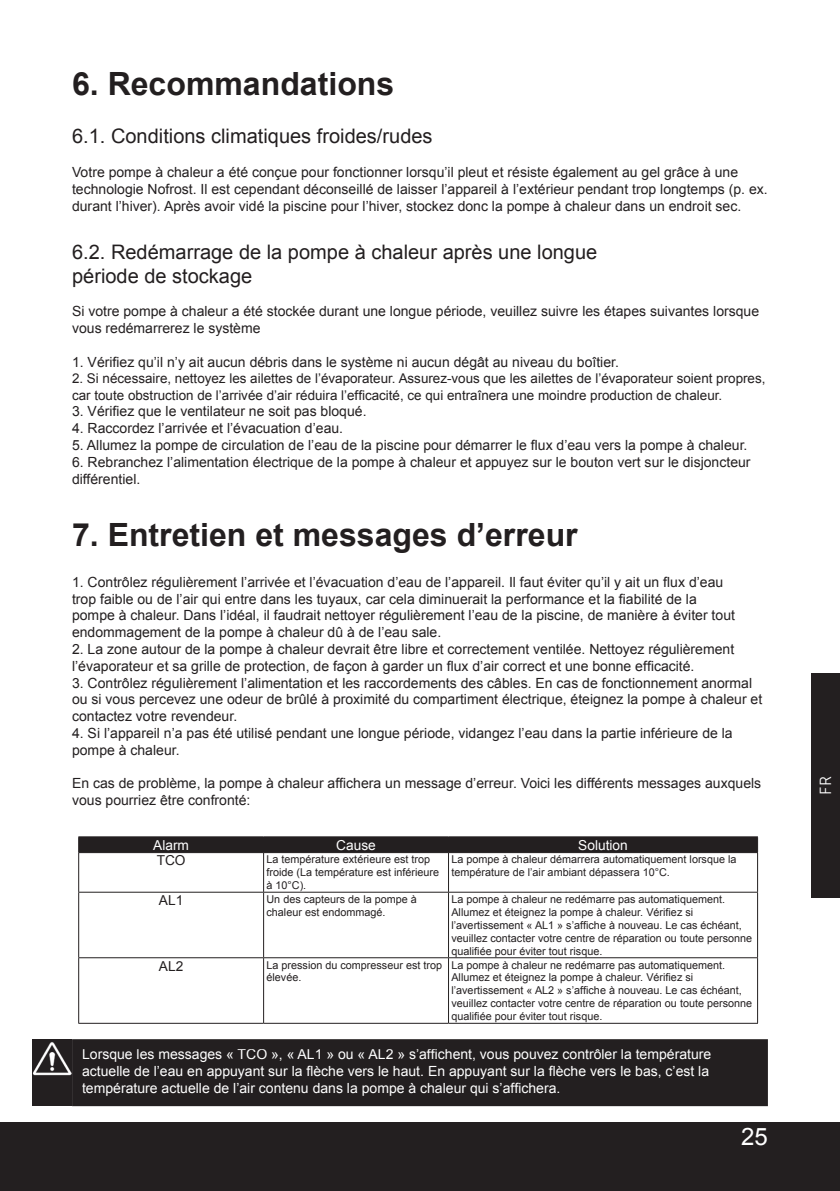
<style>
.page{position:relative;width:840px;height:1191px;background:#fff}
.page>*{position:absolute;margin:0;border:0;box-sizing:border-box;transform-origin:0 0}
.Alineastijl_1{font:700 32px "Arial";color:#231f20}
.t1{font:24px "Arial";color:#fff}
.Alineastijl_1-2{font:20px/24px "Arial";color:#231f20}
.t2{font:16px "Museo Sans 300";color:#fff}
.Alineastijl_1-3{font:14px/16.8px "Arial";color:#231f20}
.Alineastijl_1-4{font:14px/16.8px "Arial";color:#fff}
.t3{font:13.6px "Arial";color:#fff}
.t4{font:13.6px "Arial";color:#231f20}
.Alineastijl_1-5{font:13.4px/16.8px "Arial";color:#231f20}
.t5{font:10.8px/13px "Arial";color:#231f20}
</style>
<div class="page">
<div style="left:0;top:1122px;width:839px;height:69px;background:#231f20"></div>
<hr style="left:78px;top:836px;width:185px;height:1px;background:#231f20">
<hr style="left:263px;top:836px;width:185px;height:1px;background:#231f20">
<hr style="left:448px;top:836px;width:309px;height:1px;background:#231f20">
<div style="left:78px;top:837px;width:679px;height:15px;background:#231f20"></div>
<hr style="left:78px;top:852px;width:185px;height:1px;background:#231f20">
<hr style="left:78px;top:853px;width:1px;height:39px;background:#231f20">
<hr style="left:263px;top:852px;width:185px;height:1px;background:#231f20">
<hr style="left:263px;top:853px;width:1px;height:39px;background:#231f20">
<hr style="left:448px;top:852px;width:309px;height:1px;background:#231f20">
<hr style="left:448px;top:853px;width:1px;height:39px;background:#231f20">
<hr style="left:756px;top:853px;width:1px;height:39px;background:#231f20">
<hr style="left:78px;top:892px;width:185px;height:1px;background:#231f20">
<hr style="left:78px;top:892px;width:1px;height:65px;background:#231f20">
<hr style="left:263px;top:892px;width:185px;height:1px;background:#231f20">
<hr style="left:263px;top:892px;width:1px;height:65px;background:#231f20">
<hr style="left:448px;top:892px;width:309px;height:1px;background:#231f20">
<hr style="left:448px;top:892px;width:1px;height:65px;background:#231f20">
<hr style="left:756px;top:892px;width:1px;height:65px;background:#231f20">
<hr style="left:78px;top:957px;width:185px;height:1px;background:#231f20">
<hr style="left:78px;top:958px;width:1px;height:65px;background:#231f20">
<hr style="left:263px;top:957px;width:185px;height:1px;background:#231f20">
<hr style="left:263px;top:958px;width:1px;height:65px;background:#231f20">
<hr style="left:448px;top:957px;width:309px;height:1px;background:#231f20">
<hr style="left:448px;top:958px;width:1px;height:65px;background:#231f20">
<hr style="left:756px;top:958px;width:1px;height:65px;background:#231f20">
<hr style="left:78px;top:1023px;width:185px;height:1px;background:#231f20">
<hr style="left:263px;top:1023px;width:185px;height:1px;background:#231f20">
<hr style="left:448px;top:1023px;width:309px;height:1px;background:#231f20">
<div style="left:77px;top:1044px;width:685px;height:57px;background:#231f20"></div>
<div style="left:72px;top:1039px;width:695px;height:67px;border:10px solid #231f20"></div>
<div style="left:33px;top:1039px;width:39px;height:67px;background:#231f20"></div>
<img style="left:33px;top:1042px;width:39px;height:34px">
<div style="left:810px;top:673px;width:29px;height:224px;background:#231f20"></div>
<p class="Alineastijl_1" style="left:72px;top:63px;width:323px">6. Recommandations</p>
<p class="Alineastijl_1-2" style="left:72px;top:124px;width:362px">6.1. Conditions climatiques froides/rudes</p>
<p class="Alineastijl_1-3" style="left:72px;top:164px;width:696px">Votre pompe à chaleur a été conçue pour fonctionner lorsqu’il pleut et résiste également au gel grâce à une technologie Nofrost. Il est cependant déconseillé de laisser l’appareil à l’extérieur pendant trop longtemps (p. ex. durant l’hiver). Après avoir vidé la piscine pour l’hiver, stockez donc la pompe à chaleur dans un endroit sec.</p>
<p class="Alineastijl_1-2" style="left:72px;top:240px;width:526px">6.2. Redémarrage de la pompe à chaleur après une longue période de stockage</p>
<p class="Alineastijl_1-3" style="left:72px;top:303px;width:688px">Si votre pompe à chaleur a été stockée durant une longue période, veuillez suivre les étapes suivantes lorsque vous redémarrerez le système</p>
<p class="Alineastijl_1-3" style="left:72px;top:353px;width:548px">1. Vérifiez qu’il n’y ait aucun débris dans le système ni aucun dégât au niveau du boîtier.</p>
<p class="Alineastijl_1-5" style="left:72px;top:370px;width:694px">2. Si nécessaire, nettoyez les ailettes de l’évaporateur. Assurez-vous que les ailettes de l’évaporateur soient propres, car toute obstruction de l’arrivée d’air réduira l’efficacité, ce qui entraînera une moindre production de chaleur.</p>
<p class="Alineastijl_1-3" style="left:72px;top:403px;width:296px">3. Vérifiez que le ventilateur ne soit pas bloqué.</p>
<p class="Alineastijl_1-3" style="left:72px;top:420px;width:272px">4. Raccordez l’arrivée et l’évacuation d’eau.</p>
<p class="Alineastijl_1-3" style="left:72px;top:437px;width:676px">5. Allumez la pompe de circulation de l’eau de la piscine pour démarrer le flux d’eau vers la pompe à chaleur.</p>
<p class="Alineastijl_1-3" style="left:72px;top:453px;width:679px">6. Rebranchez l’alimentation électrique de la pompe à chaleur et appuyez sur le bouton vert sur le disjoncteur différentiel.</p>
<p class="Alineastijl_1" style="left:72px;top:513px;width:507px">7. Entretien et messages d’erreur</p>
<p class="Alineastijl_1-3" style="left:72px;top:573px;width:664px">1. Contrôlez régulièrement l’arrivée et l’évacuation d’eau de l’appareil. Il faut éviter qu’il y ait un flux d’eau trop faible ou de l’air qui entre dans les tuyaux, car cela diminuerait la performance et la fiabilité de la pompe à chaleur. Dans l’idéal, il faudrait nettoyer régulièrement l’eau de la piscine, de manière à éviter tout endommagement de la pompe à chaleur dû à de l’eau sale.</p>
<p class="Alineastijl_1-3" style="left:72px;top:641px;width:663px">2. La zone autour de la pompe à chaleur devrait être libre et correctement ventilée. Nettoyez régulièrement l’évaporateur et sa grille de protection, de façon à garder un flux d’air correct et une bonne efficacité.</p>
<p class="Alineastijl_1-3" style="left:72px;top:674px;width:691px">3. Contrôlez régulièrement l’alimentation et les raccordements des câbles. En cas de fonctionnement anormal ou si vous percevez une odeur de brûlé à proximité du compartiment électrique, éteignez la pompe à chaleur et contactez votre revendeur.</p>
<p class="Alineastijl_1-3" style="left:72px;top:725px;width:661px">4. Si l’appareil n’a pas été utilisé pendant une longue période, vidangez l’eau dans la partie inférieure de la pompe à chaleur.</p>
<p class="Alineastijl_1-3" style="left:72px;top:775px;width:690px">En cas de problème, la pompe à chaleur affichera un message d’erreur. Voici les différents messages auxquels vous pourriez être confronté:</p>
<p class="t3" style="left:153px;top:836px;width:37px">Alarm</p>
<p class="t3" style="left:336px;top:836px;width:41px">Cause</p>
<p class="t3" style="left:578px;top:836px;width:51px">Solution</p>
<p class="t4" style="left:157px;top:851px;width:30px">TCO</p>
<p class="t5" style="left:266px;top:853px;width:174px">La température extérieure est trop froide (La température est inférieure à 10°C).</p>
<p class="t5" style="left:451px;top:853px;width:286px">La pompe à chaleur démarrera automatiquement lorsque la température de l’air ambiant dépassera 10°C.</p>
<p class="t4" style="left:159px;top:891px;width:26px">AL1</p>
<p class="t5" style="left:266px;top:892px;width:152px">Un des capteurs de la pompe à chaleur est endommagé.</p>
<p class="t5" style="left:451px;top:892px;width:302px">La pompe à chaleur ne redémarre pas automatiquement.<br>Allumez et éteignez la pompe à chaleur. Vérifiez si l’avertissement « AL1 » s’affiche à nouveau. Le cas échéant, veuillez contacter votre centre de réparation ou toute personne qualifiée pour éviter tout risque.</p>
<p class="t4" style="left:159px;top:957px;width:26px">AL2</p>
<p class="t5" style="left:266px;top:958px;width:177px">La pression du compresseur est trop élevée.</p>
<p class="t5" style="left:451px;top:958px;width:302px">La pompe à chaleur ne redémarre pas automatiquement.<br>Allumez et éteignez la pompe à chaleur. Vérifiez si l’avertissement « AL2 » s’affiche à nouveau. Le cas échéant, veuillez contacter votre centre de réparation ou toute personne qualifiée pour éviter tout risque.</p>
<p class="Alineastijl_1-4" style="left:82px;top:1046px;width:630px">Lorsque les messages « TCO », « AL1 » ou « AL2 » s’affichent, vous pouvez contrôler la température actuelle de l’eau en appuyant sur la flèche vers le haut. En appuyant sur la flèche vers le bas, c’est la température actuelle de l’air contenu dans la pompe à chaleur qui s’affichera.</p>
<h2 class="t1" style="left:740px;top:1120px;width:28px">25</h2>
<p class="t2" style="left:816px;top:794px;width:20px;rotate:-90deg">FR</p>
</div>
